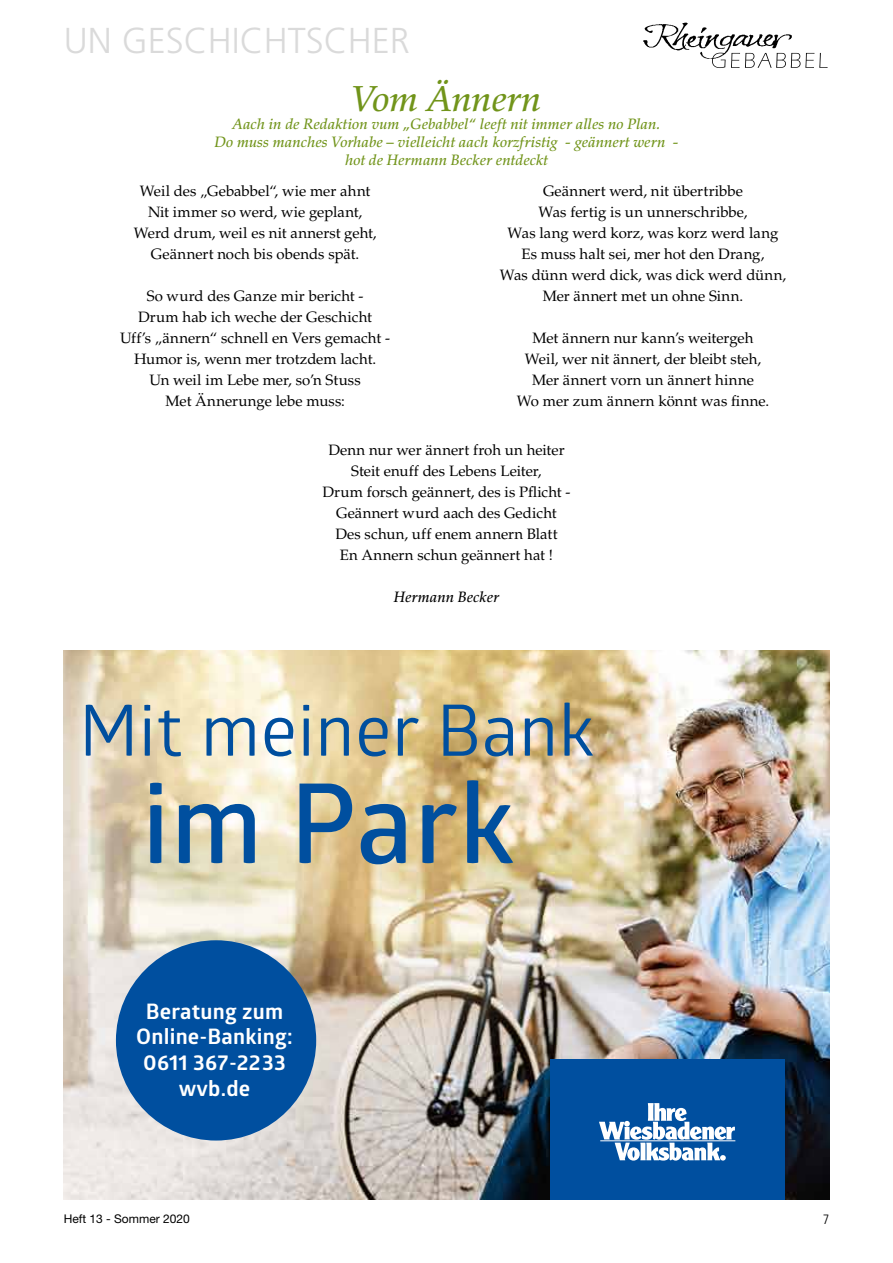
<style>
.page{position:relative;width:893px;height:1263px;background:#fff}
.page>*{position:absolute;margin:0;border:0;box-sizing:border-box;transform-origin:0 0}
.t1{font:600 110.7px "Glober";letter-spacing:.01em;color:#004f9f}
.t2{font:70.95px "Glober";letter-spacing:.01em;color:#004f9f}
.t3{font:300 36px "Frutiger LT Std";color:#dadada}
.t4{font:italic 500 36px "Palatino LT Std";letter-spacing:-.005em;color:#71941a}
.t5{font:700 21.3px/25.7px "Glober";letter-spacing:.01em;color:#fff;text-align:center}
.t6{font:15px/21px "Palatino LT Std";color:#000;text-align:center}
.t7{font:italic 500 15px/18px "Palatino LT Std";letter-spacing:.005em;color:#71941a;text-align:center}
.t8{font:italic 500 15px "Palatino LT Std";color:#000}
.t9{font:300 condensed 13.5px "Frutiger LT Std";color:#000}
.t10{font:12px "Helvetica Neue LT Std";color:#000}
</style>
<div class="page">
<img style="left:643px;top:22px;width:151px;height:37px">
<svg style="left:712px;top:53px;width:116px;height:15px"></svg>
<img style="left:64px;top:651px;width:765px;height:548px">
<div style="left:116px;top:940px;width:200px;height:200px;background:#004f9f;border-radius:50%"></div>
<div style="left:550px;top:1059px;width:234px;height:140px;background:#004f9f"></div>
<svg style="left:599px;top:1103px;width:136px;height:57px"></svg>
<hr style="left:600px;top:1140px;width:135px;height:1px;background:#fff">
<h3 class="t3" style="left:64px;top:20px;width:348px">UN GESCHICHTSCHER</h3>
<h3 class="t4" style="left:352px;top:78px;width:191px">Vom Ännern</h3>
<p class="t7" style="left:214px;top:115px;width:466px">Aach in de Redaktion vum „Gebabbel“ leeft nit immer alles no Plan.<br>Do muss manches Vorhabe – vielleicht aach korzfristig - geännert wern - hot de Hermann Becker entdeckt</p>
<p class="t6" style="left:134px;top:181px;width:244px">Weil des „Gebabbel“, wie mer ahnt<br>Nit immer so werd, wie geplant,<br>Werd drum, weil es nit annerst geht,<br>Geännert noch bis obends spät.</p>
<p class="t6" style="left:120px;top:286px;width:271px">So wurd des Ganze mir bericht -<br>Drum hab ich weche der Geschicht<br>Uff’s „ännern“ schnell en Vers gemacht -<br>Humor is, wenn mer trotzdem lacht.<br>Un weil im Lebe mer, so’n Stuss<br>Met Ännerunge lebe muss:</p>
<p class="t6" style="left:500px;top:181px;width:288px">Geännert werd, nit übertribbe<br>Was fertig is un unnerschribbe,<br>Was lang werd korz, was korz werd lang Es muss halt sei, mer hot den Drang,<br>Was dünn werd dick, was dick werd dünn, Mer ännert met un ohne Sinn.</p>
<p class="t6" style="left:517px;top:328px;width:254px">Met ännern nur kann’s weitergeh Weil, wer nit ännert, der bleibt steh, Mer ännert vorn un ännert hinne<br>Wo mer zum ännern könnt was finne.</p>
<p class="t6" style="left:322px;top:440px;width:250px">Denn nur wer ännert froh un heiter<br>Steit enuff des Lebens Leiter,<br>Drum forsch geännert, des is Pflicht -<br>Geännert wurd aach des Gedicht<br>Des schun, uff enem annern Blatt<br>En Annern schun geännert hat !</p>
<p class="t8" style="left:394px;top:588px;width:107px">Hermann Becker</p>
<h2 class="t2" style="left:79px;top:681px;width:517px">Mit meiner Bank</h2>
<h1 class="t1" style="left:142px;top:746px;width:374px">im Park</h1>
<h3 class="t5" style="left:136px;top:998px;width:158px">Beratung zum<br>Online-Banking:<br>0611 367-2233 wvb.de</h3>
<p class="t10" style="left:64px;top:1211px;width:128px">Heft 13 - Sommer 2020</p>
<p class="t9" style="left:823px;top:1212px;width:8px">7</p>
</div>
